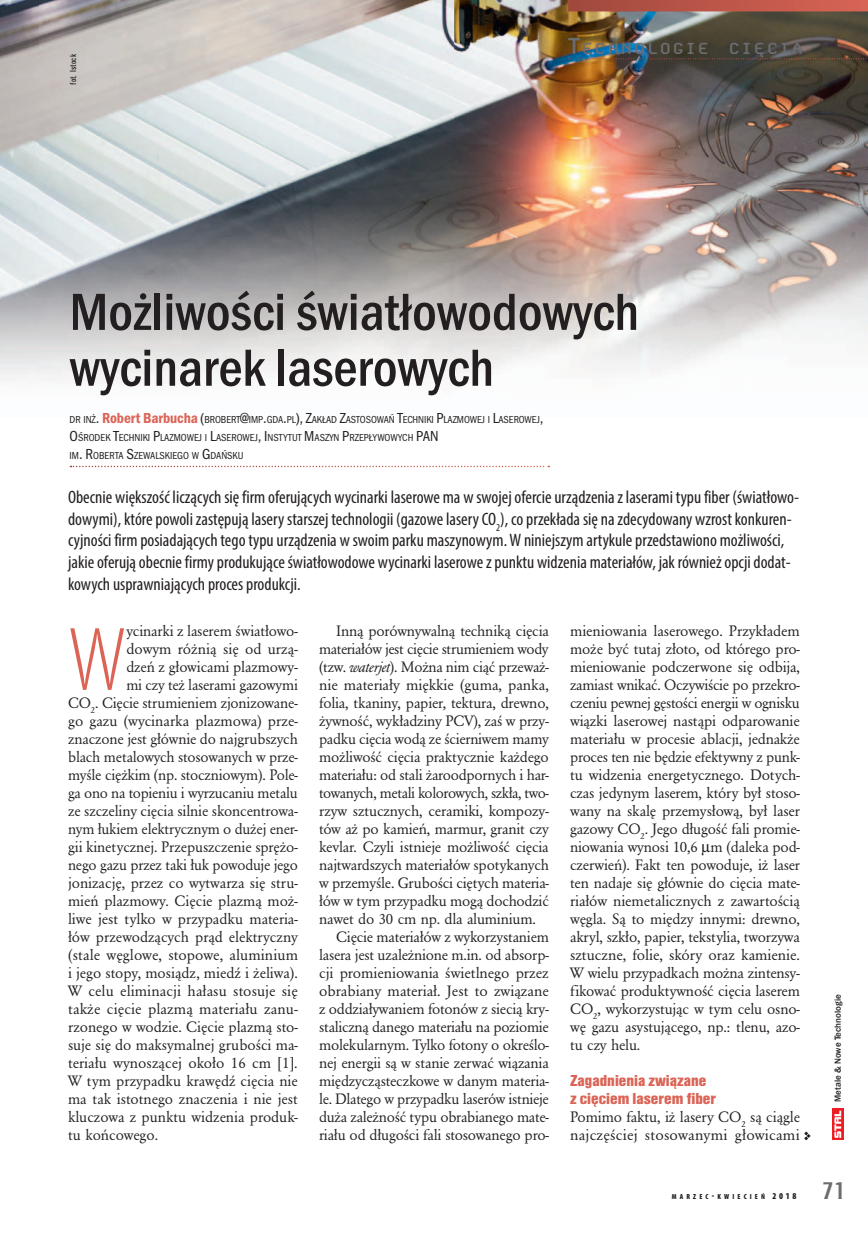
<style>
.page{position:relative;width:868px;height:1234px;background:#fff}
.page>*{position:absolute;margin:0;border:0;box-sizing:border-box;transform-origin:0 0}
.t1{font:300 condensed 91.35px "Myriad Pro";color:#db6456}
.t2{font:54px/55.8px "Franklin Got URWTCE Med Con";color:#231f20}
.t3{font:27px "Coliseum URWTCE Nor";color:#6c6d70;scale:1.25 1}
.t4{font:condensed 18px/21.6px "Myriad Pro";color:#231f20}
.t5{font:16.8px "Synchro No 2 MCE";letter-spacing:.09em;color:#6c6d70}
.t6{font:16.5px/18px "Nimbus San TCE Bla Con";color:#db6456}
.t7{font:15.75px/18px "URW Garamond TCE";letter-spacing:-.01em;color:#231f20;text-align:justify}
.t8{font:15.75px/18px "URW Garamond TCE";letter-spacing:.01em;color:#231f20}
.t9{font:10.5px/18px "Franklin Got URWTCE Boo Con";color:#231f20}
.t10{font:500 9px "Franklin Gothic";color:#231f20}
.t11{font:9px "Snv DCE Reg Con";color:#231f20}
.t12{font:900 condensed 7.35px "Myriad Pro";letter-spacing:.43em;color:#231f20}
.s1{font-size:24px}
.s2{font-size:15px}
.s3{font-family:"Franklin Got URWTCE Dem Con";font-size:15px;color:#db6456}
.s4{font-style:italic}
.s5{font-size:10.5px}
.s6{font-size:9px}
</style>
<div class="page">
<img style="left:0;top:0;width:867px;height:381px">
<svg style="left:568px;top:0;width:299px;height:11px;background:#bb5649"></svg>
<svg style="left:568px;top:58px;width:299px;height:1px"></svg>
<svg style="left:832px;top:1108px;width:11px;height:31px"></svg>
<svg style="left:834px;top:1110px;width:7px;height:27px"></svg>
<svg style="left:70px;top:465px;width:479px;height:2px"></svg>
<svg style="left:804px;top:1131px;width:6px;height:9px"></svg>
<p class="t11" style="left:70px;top:85px;width:32px;rotate:-90deg">fot. Istock</p>
<p class="t5" style="left:566px;top:43px;width:238px"><span class="s1">T</span>ECHNOLOGIE CIĘCIA</p>
<h2 class="t2" style="left:70px;top:288px;width:571px">Możliwości światłowodowych wycinarek laserowych</h2>
<p class="t9" style="left:70px;top:411px;width:475px">DR INŻ<span class="s2">.</span> <span class="s3">Robert Barbucha</span> <span class="s2">(</span>BROBERT<span class="s2">@</span>IMP<span class="s2">.</span>GDA<span class="s2">.</span>PL<span class="s2">), Z</span>AKŁAD <span class="s2">Z</span>ASTOSOWAŃ <span class="s2">T</span>ECHNIKI <span class="s2">P</span>LAZMOWEJ I <span class="s2">L</span>ASEROWEJ<span class="s2">,<br>O</span>ŚRODEK <span class="s2">T</span>ECHNIKI <span class="s2">P</span>LAZMOWEJ I <span class="s2">L</span>ASEROWEJ<span class="s2">, I</span>NSTYTUT <span class="s2">M</span>ASZYN <span class="s2">P</span>RZEPŁYWOWYCH <span class="s2">PAN<br></span>IM<span class="s2">. R</span>OBERTA <span class="s2">S</span>ZEWALSKIEGO W <span class="s2">G</span>DAŃSKU</p>
<p class="t4" style="left:68px;top:488px;width:732px">Obecnie większość liczących się firm oferujących wycinarki laserowe ma w swojej ofercie urządzenia z laserami typu fiber (światłowo&shy;dowymi), które powoli zastępują lasery starszej technologii (gazowe lasery CO<sub>2</sub>), co przekłada się na zdecydowany wzrost konkuren&shy;cyjności firm posiadających tego typu urządzenia w swoim parku maszynowym. W niniejszym artykule przedstawiono możliwości, jakie oferują obecnie firmy produkujące światłowodowe wycinarki laserowe z punktu widzenia materiałów, jak również opcji dodat&shy;kowych usprawniających proces produkcji.</p>
<h1 class="t1" style="left:68px;top:604px;width:60px">W</h1>
<p class="t7" style="left:126px;top:622px;width:173px">ycinarki z laserem światłowo-</p>
<p class="t7" style="left:570px;top:622px;width:231px">mieniowania laserowego. Przykładem może być tutaj złoto, od którego pro&shy;mieniowanie podczerwone się odbija, zamiast wnikać. Oczywiście po przekro&shy;czeniu pewnej gęstości energii w ognisku wiązki laserowej nastąpi odparowanie materiału w procesie ablacji, jednakże proces ten nie będzie efektywny z punk&shy;tu widzenia energetycznego. Dotych&shy;czas jedynym laserem, który był stoso&shy;wany na skalę przemysłową, był laser gazowy CO<sub>2</sub>. Jego długość fali promie&shy;niowania wynosi 10,6 μm (daleka pod&shy;czerwień). Fakt ten powoduje, iż laser ten nadaje się głównie do cięcia mate&shy;riałów niemetalicznych z zawartością węgla. Są to między innymi: drewno, akryl, szkło, papier, tekstylia, tworzywa sztuczne, folie, skóry oraz kamienie.<br>W wielu przypadkach można zintensy&shy;fikować produktywność cięcia laserem CO<sub>2</sub>, wykorzystując w tym celu osno&shy;wę gazu asystującego, np.: tlenu, azo&shy;tu czy helu.</p>
<p class="t6" style="left:570px;top:1071px;width:147px">Zagadnienia związane z cięciem laserem fiber</p>
<p class="t8" style="left:570px;top:1108px;width:231px">Pomimo faktu, iż lasery CO<sub>2</sub> są ciągle najczęściej stosowanymi głowicami</p>
<p class="t7" style="left:336px;top:622px;width:214px">Inną porównywalną techniką cięcia</p>
<p class="t7" style="left:319px;top:640px;width:231px">materiałów jest cięcie strumieniem wody</p>
<p class="t7" style="left:319px;top:658px;width:231px">(tzw. <span class="s4">waterjet</span>). Można nim ciąć przeważ-</p>
<p class="t7" style="left:319px;top:676px;width:231px">nie materiały miękkie (guma, panka,</p>
<p class="t7" style="left:319px;top:694px;width:231px">folia, tkaniny, papier, tektura, drewno,</p>
<p class="t7" style="left:319px;top:712px;width:231px">żywność, wykładziny PCV), zaś w przy-</p>
<p class="t7" style="left:319px;top:730px;width:231px">padku cięcia wodą ze ścierniwem mamy</p>
<p class="t7" style="left:319px;top:748px;width:231px">możliwość cięcia praktycznie każdego</p>
<p class="t7" style="left:319px;top:766px;width:231px">materiału: od stali żaroodpornych i har-</p>
<p class="t7" style="left:319px;top:784px;width:231px">towanych, metali kolorowych, szkła, two-</p>
<p class="t7" style="left:319px;top:802px;width:231px">rzyw sztucznych, ceramiki, kompozy-</p>
<p class="t7" style="left:319px;top:820px;width:231px">tów aż po kamień, marmur, granit czy</p>
<p class="t7" style="left:319px;top:838px;width:231px">kevlar. Czyli istnieje możliwość cięcia</p>
<p class="t7" style="left:319px;top:856px;width:231px">najtwardszych materiałów spotykanych</p>
<p class="t7" style="left:319px;top:874px;width:231px">w przemyśle. Grubości ciętych materia-</p>
<p class="t7" style="left:319px;top:892px;width:231px">łów w tym przypadku mogą dochodzić</p>
<p class="t7" style="left:319px;top:910px;width:218px">nawet do 30 cm np. dla aluminium.</p>
<p class="t7" style="left:336px;top:928px;width:214px">Cięcie materiałów z wykorzystaniem</p>
<p class="t7" style="left:319px;top:946px;width:231px">lasera jest uzależnione m.in. od absorp-</p>
<p class="t7" style="left:319px;top:964px;width:231px">cji promieniowania świetlnego przez</p>
<p class="t7" style="left:319px;top:982px;width:231px">obrabiany materiał. Jest to związane</p>
<p class="t7" style="left:319px;top:1000px;width:231px">z oddziaływaniem fotonów z siecią kry-</p>
<p class="t7" style="left:319px;top:1018px;width:231px">staliczną danego materiału na poziomie</p>
<p class="t7" style="left:319px;top:1036px;width:231px">molekularnym. Tylko fotony o określo-</p>
<p class="t7" style="left:319px;top:1054px;width:231px">nej energii są w stanie zerwać wiązania</p>
<p class="t7" style="left:319px;top:1072px;width:231px">międzycząsteczkowe w danym materia-</p>
<p class="t7" style="left:319px;top:1090px;width:231px">le. Dlatego w przypadku laserów istnieje</p>
<p class="t7" style="left:319px;top:1108px;width:231px">duża zależność typu obrabianego mate-</p>
<p class="t7" style="left:319px;top:1126px;width:231px">riału od długości fali stosowanego pro-</p>
<p class="t7" style="left:126px;top:640px;width:173px">dowym różnią się od urzą-</p>
<p class="t7" style="left:126px;top:658px;width:173px">dzeń z głowicami plazmowy-</p>
<p class="t7" style="left:126px;top:676px;width:173px">mi czy też laserami gazowymi</p>
<p class="t7" style="left:68px;top:694px;width:231px">CO<sub>2</sub>. Cięcie strumieniem zjonizowane-</p>
<p class="t7" style="left:68px;top:712px;width:231px">go gazu (wycinarka plazmowa) prze-</p>
<p class="t7" style="left:68px;top:730px;width:231px">znaczone jest głównie do najgrubszych</p>
<p class="t7" style="left:68px;top:748px;width:231px">blach metalowych stosowanych w prze-</p>
<p class="t7" style="left:68px;top:766px;width:231px">myśle ciężkim (np. stoczniowym). Pole-</p>
<p class="t7" style="left:68px;top:784px;width:231px">ga ono na topieniu i wyrzucaniu metalu</p>
<p class="t7" style="left:68px;top:802px;width:231px">ze szczeliny cięcia silnie skoncentrowa-</p>
<p class="t7" style="left:68px;top:820px;width:231px">nym łukiem elektrycznym o dużej ener-</p>
<p class="t7" style="left:68px;top:838px;width:231px">gii kinetycznej. Przepuszczenie sprężo-</p>
<p class="t7" style="left:68px;top:856px;width:231px">nego gazu przez taki łuk powoduje jego</p>
<p class="t7" style="left:68px;top:874px;width:231px">jonizację, przez co wytwarza się stru-</p>
<p class="t7" style="left:68px;top:892px;width:231px">mień plazmowy. Cięcie plazmą moż-</p>
<p class="t7" style="left:68px;top:910px;width:231px">liwe jest tylko w przypadku materia-</p>
<p class="t7" style="left:68px;top:928px;width:231px">łów przewodzących prąd elektryczny</p>
<p class="t7" style="left:68px;top:946px;width:231px">(stale węglowe, stopowe, aluminium</p>
<p class="t7" style="left:68px;top:964px;width:231px">i jego stopy, mosiądz, miedź i żeliwa).</p>
<p class="t7" style="left:68px;top:982px;width:231px">W celu eliminacji hałasu stosuje się</p>
<p class="t8" style="left:68px;top:1000px;width:231px">także cięcie plazmą materiału zanu-</p>
<p class="t7" style="left:68px;top:1018px;width:231px">rzonego w wodzie. Cięcie plazmą sto-</p>
<p class="t7" style="left:68px;top:1036px;width:231px">suje się do maksymalnej grubości ma-</p>
<p class="t7" style="left:68px;top:1054px;width:231px">teriału wynoszącej około 16 cm [1].</p>
<p class="t7" style="left:68px;top:1072px;width:231px">W tym przypadku krawędź cięcia nie</p>
<p class="t7" style="left:68px;top:1090px;width:231px">ma tak istotnego znaczenia i nie jest</p>
<p class="t7" style="left:68px;top:1108px;width:231px">kluczowa z punktu widzenia produk-</p>
<p class="t7" style="left:68px;top:1126px;width:92px">tu końcowego.</p>
<p class="t10" style="left:832px;top:1101px;width:109px;rotate:-90deg">Metale &amp; Nowe Technologie</p>
<p class="t12" style="left:671px;top:1191px;width:126px">MARZEC<span class="s5">-</span>KWIECIEŃ <span class="s6">2018</span></p>
<h3 class="t3" style="left:822px;top:1174px;width:20px">71</h3>
</div>
